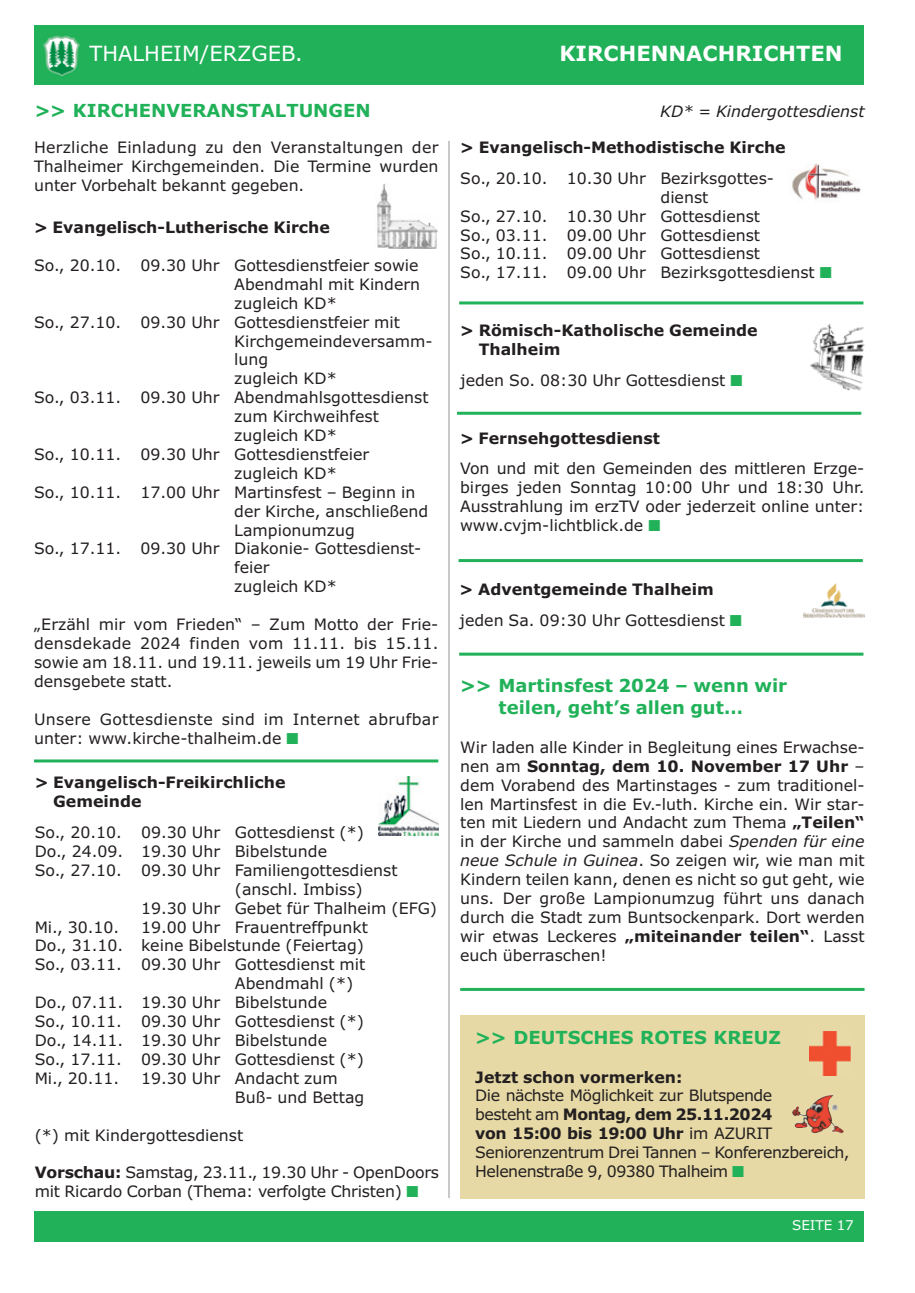
<style>
.page{position:relative;width:915px;height:1293px;background:#fff}
.page>*{position:absolute;margin:0;border:0;box-sizing:border-box;transform-origin:0 0}
.t1{font:700 21px "Verdana";color:#fff}
.t2{font:21px "Verdana";color:#fff}
.t3{font:700 18px/21.6px "Verdana";color:#21b259;text-align:center}
.t4{font:15.75px/18.9px "Verdana";color:#231f20;text-align:justify}
.t5{font:700 15.75px/18.9px "Verdana";color:#231f20}
.t6{font:15.75px/18.9px "Verdana";letter-spacing:-.03em;color:#231f20}
.t7{font:15.75px/18.9px "Verdana";letter-spacing:.02em;color:#231f20}
.t8{font:italic 15.75px "Verdana";color:#231f20}
.t9{font:13.5px "Verdana";color:#fff}
.s1{color:#21b259}
.s2{color:#fff}
.s3{font-weight:700}
.s4{font-style:italic}
</style>
<div class="page">
<div style="left:34px;top:1211px;width:829px;height:31px;background:#21b259"></div>
<div style="left:34px;top:26px;width:829px;height:59px;background:#21b259"></div>
<img style="left:43px;top:35px;width:37px;height:42px">
<hr style="left:34px;top:759px;width:404px;height:3px;background:#21b259">
<img style="left:376px;top:183px;width:62px;height:65px">
<img style="left:792px;top:163px;width:69px;height:37px">
<hr style="left:448px;top:141px;width:1px;height:1057px;background:#939598">
<img style="left:803px;top:583px;width:60px;height:34px">
<img style="left:810px;top:324px;width:54px;height:67px">
<hr style="left:457px;top:412px;width:404px;height:3px;background:#21b259">
<hr style="left:458px;top:559px;width:404px;height:3px;background:#21b259">
<hr style="left:459px;top:301px;width:404px;height:3px;background:#21b259">
<hr style="left:459px;top:652px;width:404px;height:3px;background:#21b259">
<div style="left:460px;top:1015px;width:404px;height:183px;background:#e6d9a5"></div>
<img style="left:792px;top:1095px;width:51px;height:38px">
<img style="left:809px;top:1032px;width:41px;height:43px">
<img style="left:378px;top:776px;width:61px;height:59px">
<hr style="left:460px;top:988px;width:404px;height:3px;background:#21b259">
<h1 class="t2" style="left:89px;top:45px;width:215px">THALHEIM/ERZGEB.</h1>
<h1 class="t1" style="left:559px;top:45px;width:284px">KIRCHENNACHRICHTEN</h1>
<p class="t3" style="left:35px;top:101px;width:337px">&gt;&gt; KIRCHENVERANSTALTUNGEN</p>
<p class="t8" style="left:660px;top:105px;width:206px">KD* = Kindergottesdienst</p>
<p class="t4" style="left:34px;top:139px;width:406px">Herzliche Einladung zu den Veranstaltungen der Thalheimer Kirchgemeinden. Die Termine wurden unter Vorbehalt bekannt gegeben.</p>
<p class="t5" style="left:34px;top:219px;width:297px">&gt; Evangelisch-Lutherische Kirche</p>
<p class="t4" style="left:34px;top:257px;width:386px">So., 20.10. 09.30 Uhr Gottesdienstfeier sowie</p>
<p class="t4" style="left:234px;top:276px;width:187px">Abendmahl mit Kindern</p>
<p class="t4" style="left:234px;top:295px;width:104px">zugleich KD*</p>
<p class="t4" style="left:34px;top:314px;width:367px">So., 27.10. 09.30 Uhr Gottesdienstfeier mit</p>
<p class="t4" style="left:234px;top:333px;width:200px">Kirchgemeindeversamm-</p>
<p class="t4" style="left:234px;top:352px;width:36px">lung</p>
<p class="t4" style="left:234px;top:370px;width:104px">zugleich KD*</p>
<p class="t4" style="left:34px;top:389px;width:396px">So., 03.11. 09.30 Uhr Abendmahlsgottesdienst</p>
<p class="t4" style="left:234px;top:408px;width:146px">zum Kirchweihfest</p>
<p class="t4" style="left:234px;top:427px;width:104px">zugleich KD*</p>
<p class="t4" style="left:34px;top:446px;width:336px">So., 10.11. 09.30 Uhr Gottesdienstfeier</p>
<p class="t4" style="left:234px;top:465px;width:104px">zugleich KD*</p>
<p class="t4" style="left:34px;top:484px;width:382px">So., 10.11. 17.00 Uhr Martinsfest – Beginn in</p>
<p class="t4" style="left:234px;top:503px;width:195px">der Kirche, anschließend</p>
<p class="t4" style="left:234px;top:522px;width:122px">Lampionumzug</p>
<p class="t4" style="left:34px;top:541px;width:388px">So., 17.11. 09.30 Uhr Diakonie- Gottesdienst-</p>
<p class="t4" style="left:234px;top:559px;width:37px">feier</p>
<p class="t4" style="left:234px;top:578px;width:104px">zugleich KD*</p>
<p class="t4" style="left:34px;top:616px;width:406px">„Erzähl mir vom Frieden“ – Zum Motto der Frie&shy;densdekade 2024 finden vom 11.11. bis 15.11. sowie am 18.11. und 19.11. jeweils um 19 Uhr Frie&shy;densgebete statt.</p>
<p class="t7" style="left:34px;top:711px;width:406px">Unsere Gottesdienste sind im Internet abrufbar unter: www.kirche-thalheim.de <span class="s1">■</span></p>
<p class="t5" style="left:460px;top:139px;width:327px">&gt; Evangelisch-Methodistische Kirche</p>
<p class="t4" style="left:460px;top:170px;width:315px">So., 20.10. 10.30 Uhr Bezirksgottes-</p>
<p class="t4" style="left:660px;top:189px;width:49px">dienst</p>
<p class="t4" style="left:460px;top:208px;width:301px">So., 27.10. 10.30 Uhr Gottesdienst</p>
<p class="t4" style="left:460px;top:227px;width:301px">So., 03.11. 09.00 Uhr Gottesdienst</p>
<p class="t4" style="left:460px;top:246px;width:301px">So., 10.11. 09.00 Uhr Gottesdienst</p>
<p class="t4" style="left:460px;top:265px;width:373px">So., 17.11. 09.00 Uhr Bezirksgottesdienst <span class="s1">■</span></p>
<p class="t5" style="left:460px;top:322px;width:299px">&gt; Römisch-Katholische Gemeinde <span class="s2">&gt;</span> Thalheim</p>
<p class="t4" style="left:460px;top:372px;width:283px">jeden So. 08:30 Uhr Gottesdienst <span class="s1">■</span></p>
<p class="t5" style="left:460px;top:430px;width:201px">&gt; Fernsehgottesdienst</p>
<p class="t4" style="left:460px;top:461px;width:406px">Von und mit den Gemeinden des mittleren Erzge&shy;birges jeden Sonntag 10:00 Uhr und 18:30 Uhr.<br>Ausstrahlung im erzTV oder jederzeit online unter: www.cvjm-lichtblick.de <span class="s1">■</span></p>
<p class="t4" style="left:459px;top:575px;width:283px;line-height:30.9px"><span class="s3">&gt; Adventgemeinde Thalheim </span>jeden Sa. 09:30 Uhr Gottesdienst <span class="s1">■</span></p>
<p class="t3" style="left:460px;top:677px;width:328px">&gt;&gt; Martinsfest 2024 – wenn wir teilen, geht’s allen gut…</p>
<p class="t4" style="left:460px;top:739px;width:406px">Wir laden alle Kinder in Begleitung eines Erwachse&shy;nen am <span class="s3">Sonntag, dem 10. November 17 Uhr</span> – dem Vorabend des Martinstages - zum traditionel&shy;len Martinsfest in die Ev.-luth. Kirche ein. Wir star&shy;ten mit Liedern und Andacht zum Thema <span class="s3">„Teilen“ </span>in der Kirche und sammeln dabei <span class="s4">Spenden für eine neue Schule in Guinea</span>. So zeigen wir, wie man mit Kindern teilen kann, denen es nicht so gut geht, wie uns. Der große Lampionumzug führt uns danach durch die Stadt zum Buntsockenpark. Dort werden wir etwas Leckeres <span class="s3">„miteinander teilen“</span>. Lasst euch überraschen!</p>
<p class="t5" style="left:35px;top:774px;width:252px">&gt; Evangelisch-Freikirchliche <span class="s2">&gt;</span> Gemeinde</p>
<p class="t4" style="left:35px;top:824px;width:330px">So., 20.10. 09.30 Uhr Gottesdienst (*)</p>
<p class="t4" style="left:35px;top:843px;width:294px">Do., 24.09. 19.30 Uhr Bibelstunde</p>
<p class="t4" style="left:35px;top:862px;width:364px">So., 27.10. 09.30 Uhr Familiengottesdienst</p>
<p class="t4" style="left:235px;top:881px;width:129px">(anschl. Imbiss)</p>
<p class="t4" style="left:141px;top:900px;width:297px">19.30 Uhr Gebet für Thalheim (EFG)</p>
<p class="t4" style="left:35px;top:919px;width:86px">Mi., 30.10.</p>
<p class="t4" style="left:141px;top:919px;width:228px">19.00 Uhr Frauentreffpunkt</p>
<p class="t4" style="left:35px;top:937px;width:331px">Do., 31.10. keine Bibelstunde (Feiertag)</p>
<p class="t4" style="left:35px;top:956px;width:332px">So., 03.11. 09.30 Uhr Gottesdienst mit</p>
<p class="t4" style="left:235px;top:975px;width:120px">Abendmahl (*)</p>
<p class="t4" style="left:35px;top:994px;width:294px">Do., 07.11. 19.30 Uhr Bibelstunde</p>
<p class="t4" style="left:35px;top:1013px;width:330px">So., 10.11. 09.30 Uhr Gottesdienst (*)</p>
<p class="t4" style="left:35px;top:1032px;width:294px">Do., 14.11. 19.30 Uhr Bibelstunde</p>
<p class="t4" style="left:35px;top:1051px;width:330px">So., 17.11. 09.30 Uhr Gottesdienst (*)</p>
<p class="t4" style="left:35px;top:1070px;width:86px">Mi., 20.11.</p>
<p class="t4" style="left:235px;top:1070px;width:131px;text-indent:-94px">19.30 Uhr Andacht zum<br>Buß- und Bettag</p>
<p class="t4" style="left:35px;top:1126px;width:210px">(*) mit Kindergottesdienst</p>
<p class="t4" style="left:35px;top:1164px;width:406px"><span class="s3">Vorschau:</span> Samstag, 23.11., 19.30 Uhr - OpenDoors mit Ricardo Corban (Thema: verfolgte Christen) <span class="s1">■</span></p>
<p class="t3" style="left:475px;top:1028px;width:307px">&gt;&gt; DEUTSCHES ROTES KREUZ</p>
<p class="t5" style="left:475px;top:1068px;width:208px">Jetzt schon vormerken:</p>
<p class="t6" style="left:475px;top:1087px;width:376px">Die nächste Möglichkeit zur Blutspende<br>besteht am <span class="s3">Montag, dem 25.11.2024<br>von 15:00 bis 19:00 Uhr</span> im AZURIT Seniorenzentrum Drei Tannen – Konferenzbereich, Helenenstraße 9, 09380 Thalheim <span class="s1">■</span></p>
<p class="t9" style="left:791px;top:1220px;width:63px">SEITE 17</p>
</div>
